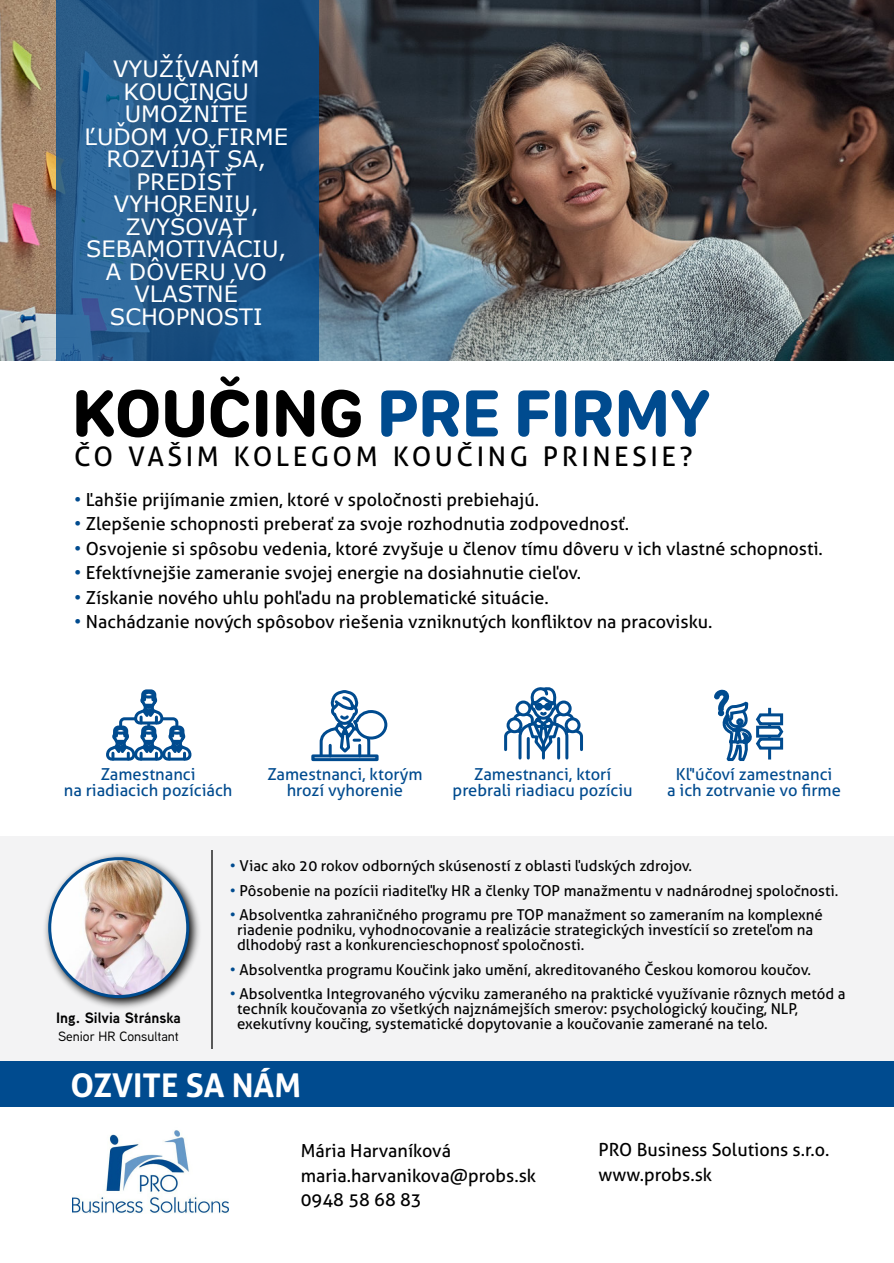
<style>
.page{position:relative;width:894px;height:1263px;background:#fff}
.page>*{position:absolute;margin:0;border:0;box-sizing:border-box;transform-origin:0 0}
.t1{font:700 69px "SF Compact Rounded";color:#004b8f}
.t2{font:700 32.7px "Aller";color:#fff}
.t3{font:27px "Aller";letter-spacing:.13em;color:#000}
.t4{font:22.5px/22.5px "Verdana";color:#fff;text-align:center}
.t5{font:18px/24.5px "Aller";color:#000}
.t6{font:16.5px/16.5px "Aller";color:#004b8f;text-align:center}
.t7{font:15px/15px "Aller";color:#000}
.t8{font:700 15px "Aaux Next";color:#000}
.t9{font:500 13.5px "Aaux Next";color:#000}
.s1{color:#000}
.s2{color:#004b8f}
</style>
<div class="page">
<img style="left:0;top:0;width:893px;height:360px">
<div style="left:0;top:836px;width:893px;height:227px;background:#f3f3f4"></div>
<div style="left:57px;top:0;width:262px;height:360px;background:#004b8f;opacity:.75"></div>
<div style="left:0;top:1061px;width:893px;height:45px;background:#004b8f"></div>
<img style="left:72px;top:1130px;width:156px;height:83px">
<hr style="left:212px;top:850px;width:1px;height:198px;background:#585858">
<img style="left:45px;top:854px;width:154px;height:154px">
<img style="left:50px;top:859px;width:138px;height:137px;border-radius:50%">
<div style="left:48px;top:857px;width:141px;height:141px;border:3px solid #004b8f;border-radius:50%"></div>
<svg style="left:107px;top:689px;width:84px;height:72px"></svg>
<div style="left:311px;top:754px;width:67px;height:7px;border:3px solid #004b8f"></div>
<svg style="left:318px;top:692px;width:70px;height:70px"></svg>
<svg style="left:714px;top:689px;width:70px;height:72px"></svg>
<svg style="left:504px;top:687px;width:79px;height:73px"></svg>
<h3 class="t4" style="left:85px;top:60px;width:205px">VYUŽÍVANÍM<br>KOUČINGU<br>UMOŽNÍTE<br>ĽUĎOM VO FIRME<br>ROZVÍJAŤ SA,<br>PREDÍSŤ<br>VYHORENIU,<br>ZVYŠOVAŤ<br>SEBAMOTIVÁCIU,<br>A DÔVERU VO<br>VLASTNÉ<br>SCHOPNOSTI</h3>
<h1 class="t1" style="left:72px;top:371px;width:639px"><span class="s1">KOUČING</span> PRE FIRMY</h1>
<h3 class="t3" style="left:74px;top:446px;width:619px">ČO VAŠIM KOLEGOM KOUČING PRINESIE?</h3>
<p class="t5" style="left:74px;top:489px;width:466px"><span class="s2">•</span> Ľahšie prijímanie zmien, ktoré v spoločnosti prebiehajú.</p>
<p class="t5" style="left:74px;top:513px;width:556px"><span class="s2">•</span> Zlepšenie schopnosti preberať za svoje rozhodnutia zodpovednosť.</p>
<p class="t5" style="left:74px;top:538px;width:750px"><span class="s2">•</span> Osvojenie si spôsobu vedenia, ktoré zvyšuje u členov tímu dôveru v ich vlastné schopnosti.</p>
<p class="t5" style="left:74px;top:562px;width:508px"><span class="s2">•</span> Efektívnejšie zameranie svojej energie na dosiahnutie cieľov.</p>
<p class="t5" style="left:74px;top:587px;width:476px"><span class="s2">•</span> Získanie nového uhlu pohľadu na problematické situácie.</p>
<p class="t5" style="left:74px;top:612px;width:639px"><span class="s2">•</span> Nachádzanie nových spôsobov riešenia vzniknutých konfliktov na pracovisku.</p>
<p class="t6" style="left:64px;top:767px;width:170px">Zamestnanci<br>na riadiacich pozíciách</p>
<p class="t6" style="left:267px;top:767px;width:156px">Zamestnanci, ktorým hrozí vyhorenie</p>
<p class="t6" style="left:452px;top:767px;width:181px">Zamestnanci, ktorí prebrali riadiacu pozíciu</p>
<p class="t6" style="left:667px;top:767px;width:175px">Kľ'účoví zamestnanci<br>a ich zotrvanie vo firme</p>
<p class="t8" style="left:56px;top:1012px;width:126px">Ing. Silvia Stránska</p>
<p class="t9" style="left:58px;top:1032px;width:122px">Senior HR Consultant</p>
<p class="t7" style="left:230px;top:860px;width:463px"><span class="s2">•</span> Viac ako 20 rokov odborných skúseností z oblasti ľudských zdrojov.</p>
<p class="t7" style="left:230px;top:884px;width:609px"><span class="s2">•</span> Pôsobenie na pozícii riaditeľky HR a členky TOP manažmentu v nadnárodnej spoločnosti.</p>
<p class="t7" style="left:237px;top:909px;width:587px;text-indent:-7px"><span class="s2">•</span> Absolventka zahraničného programu pre TOP manažment so zameraním na komplexné riadenie podniku, vyhodnocovanie a realizácie strategických investícií so zreteľom na dlhodobý rast a konkurencieschopnosť spoločnosti.</p>
<p class="t7" style="left:230px;top:964px;width:582px"><span class="s2">•</span> Absolventka programu Koučink jako umění, akreditovaného Českou komorou koučov.</p>
<p class="t7" style="left:237px;top:988px;width:610px;text-indent:-7px"><span class="s2">•</span> Absolventka Integrovaného výcviku zameraného na praktické využívanie rôznych metód a techník koučovania zo všetkých najznámejších smerov: psychologický koučing, NLP, exekutívny koučing, systematické dopytovanie a koučovanie zamerané na telo.</p>
<h2 class="t2" style="left:70px;top:1073px;width:232px">OZVITE SA NÁM</h2>
<p class="t5" style="left:301px;top:1140px;width:237px">Mária Harvaníková maria.harvanikova@probs.sk<br>0948 58 68 83</p>
<p class="t5" style="left:598px;top:1139px;width:232px">PRO Business Solutions s.r.o. www.probs.sk</p>
</div>
